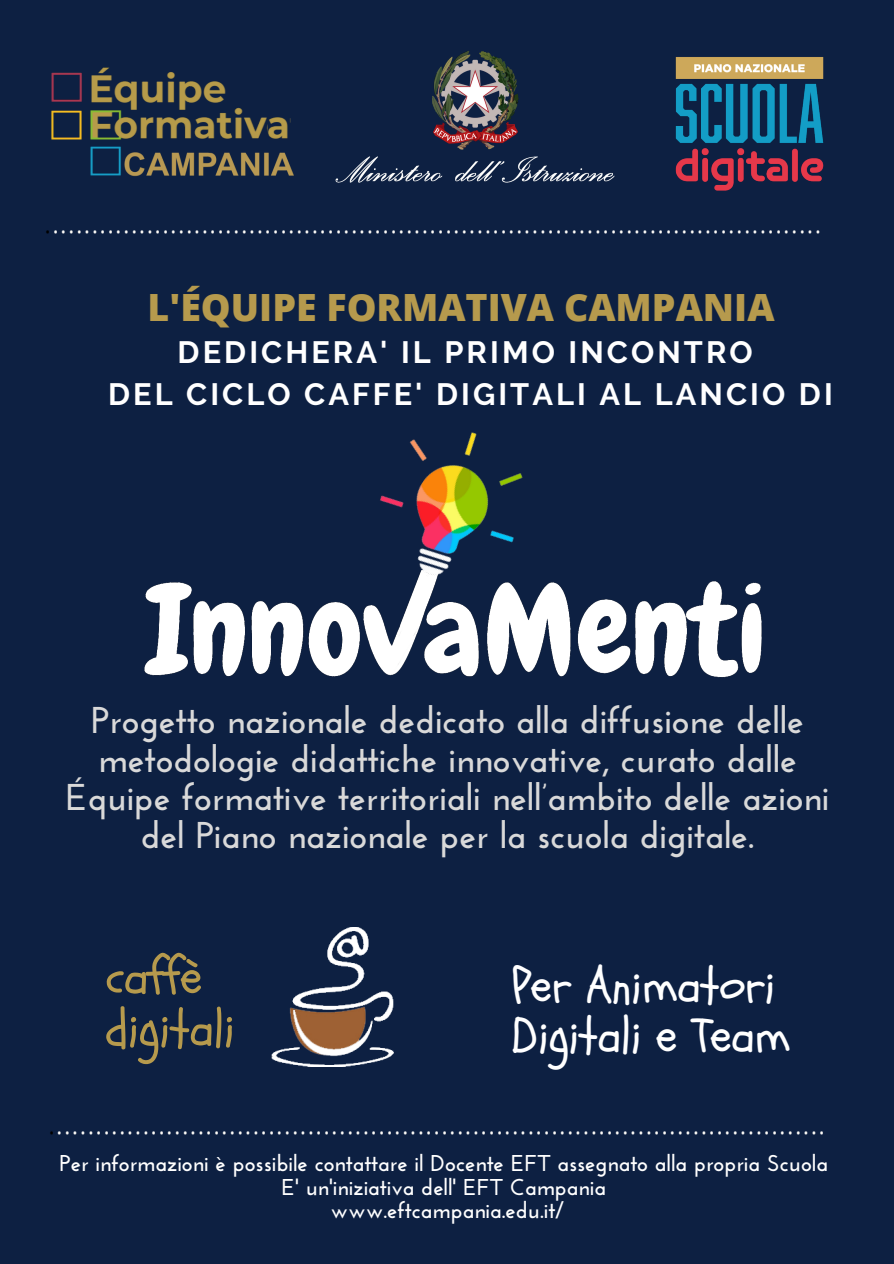
<style>
.page{position:relative;width:894px;height:1264px;background:#fff}
.page>*{position:absolute;margin:0;border:0;box-sizing:border-box;transform-origin:0 0}
.t1{font:50.85px "Schoolbell";letter-spacing:-.01em;color:#b69a4d}
.t2{font:49.05px/49.8px "Schoolbell";letter-spacing:-.01em;color:#fff}
.t3{font:800 37.5px "Open Sans";color:#b69a4d}
.t4{font:700 37.2px/38.2px "Josefin Sans";color:#d9d9d9;text-align:center}
.t5{font:300 33px "Open Sans";color:#fdfbf7}
.t6{font:700 30.75px "Raleway";letter-spacing:.1em;color:#fff}
.t7{font:700 22.8px "Josefin Sans";color:#fff}
.s1{color:#000}
</style>
<div class="page">
<div style="left:0;top:0;width:893px;height:1263px;background:#0d2042"></div>
<img style="left:51px;top:67px;width:243px;height:110px">
<img style="left:675px;top:57px;width:149px;height:134px">
<img style="left:272px;top:927px;width:121px;height:139px">
<img style="left:335px;top:156px;width:280px;height:27px">
<img style="left:144px;top:581px;width:618px;height:97px">
<img style="left:313px;top:432px;width:287px;height:225px">
<img style="left:432px;top:51px;width:87px;height:99px">
<p class="t5" style="left:44px;top:197px;width:779px"><span class="s1">.</span>..................................................................................................</p>
<p class="t3" style="left:147px;top:281px;width:628px">L'ÉQUIPE FORMATIVA CAMPANIA</p>
<p class="t6" style="left:177px;top:333px;width:576px">DEDICHERA' IL PRIMO INCONTRO</p>
<p class="t6" style="left:108px;top:376px;width:726px">DEL CICLO CAFFE' DIGITALI AL LANCIO DI</p>
<p class="t4" style="left:65px;top:705px;width:765px">Progetto nazionale dedicato alla diffusione delle metodologie didattiche innovative, curato dalle Équipe formative territoriali nell’ambito delle azioni del Piano nazionale per la scuola digitale.</p>
<p class="t1" style="left:105px;top:943px;width:98px">caffè</p>
<p class="t1" style="left:105px;top:995px;width:131px">digitali</p>
<p class="t2" style="left:511px;top:962px;width:280px">Per Animatori<br>Digitali e Team</p>
<p class="t5" style="left:48px;top:1098px;width:779px"><span class="s1">.</span>..................................................................................................</p>
<p class="t7" style="left:60px;top:1153px;width:769px">Per informazioni è possibile contattare il Docente EFT assegnato alla propria Scuola</p>
<p class="t7" style="left:281px;top:1177px;width:326px">E' un'iniziativa dell' EFT Campania</p>
<p class="t7" style="left:330px;top:1201px;width:235px">www.eftcampania.edu.it/</p>
</div>
